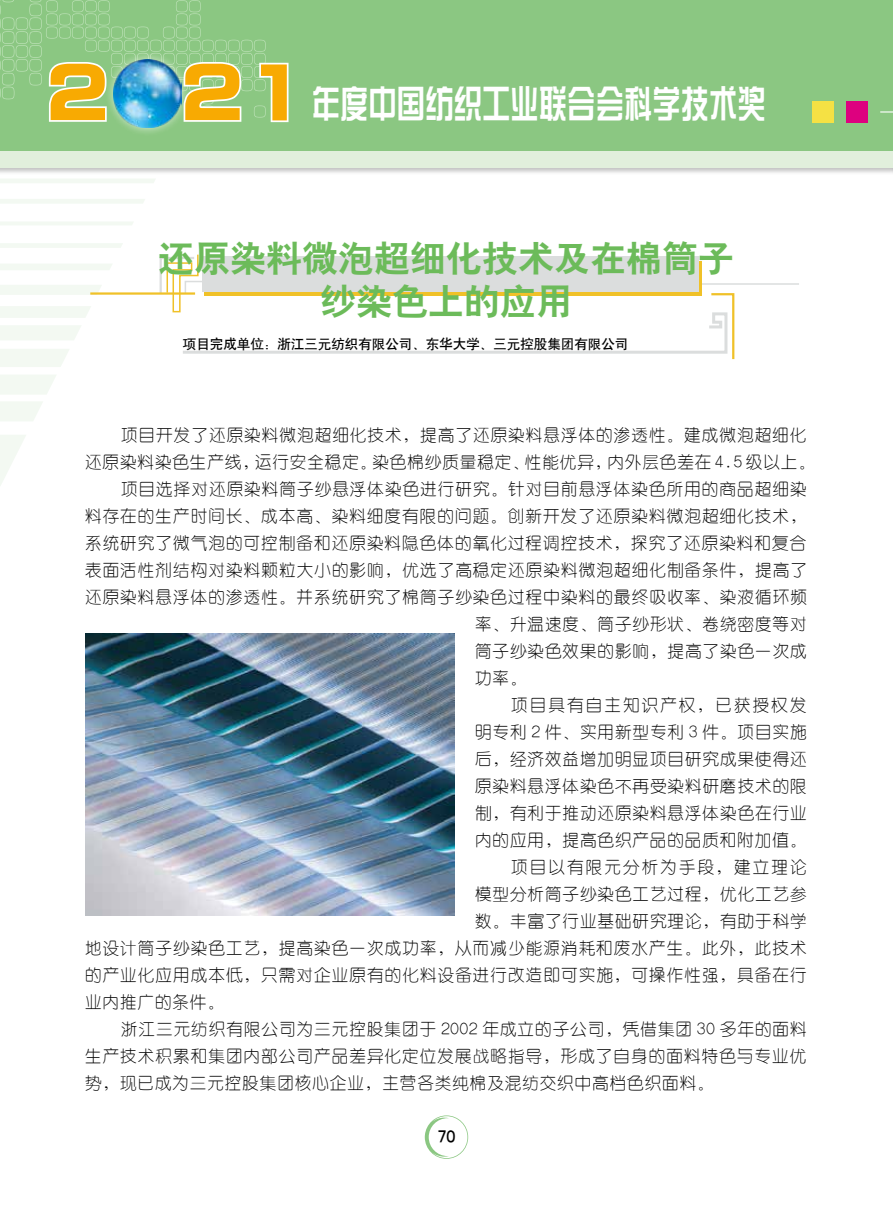
<style>
.page{position:relative;width:893px;height:1212px;background:#fff}
.page>*{position:absolute;margin:0;border:0;box-sizing:border-box;transform-origin:0 0}
.t1{font:88.65px "H Yk 1 gj";color:#f8aa02;scale:1.36 1}
.t2{font:37.8px "H Yk 1 gj";color:#fff;scale:.75 1}
.t3{font:36px/43.2px "H Yb 2 gj";color:#6cbb5a;text-align:center}
.t4{font:18px "H Yb 1 gj";color:#000}
.t5{font:16.5px "Hye 1 gj";letter-spacing:.065em;color:#000}
.t6{font:16.5px "Hye 1 gj";letter-spacing:.13em;color:#000}
.t7{font:13.5px "H Yb 1 gj";color:#000}
</style>
<div class="page">
<div style="left:0;top:0;width:893px;height:152px;background:#8bc782"></div>
<div style="left:846px;top:101px;width:21px;height:22px;background:#dd017f"></div>
<div style="left:812px;top:101px;width:21px;height:22px;background:#f5e144"></div>
<svg style="left:880px;top:111px;width:13px;height:2px"></svg>
<div style="left:0;top:150px;width:893px;height:25px;background:#000;opacity:.25"></div>
<div style="left:0;top:152px;width:893px;height:16px;background:#e1efdc"></div>
<svg style="left:0;top:402px;width:42px;height:19px"></svg>
<svg style="left:0;top:375px;width:56px;height:19px"></svg>
<svg style="left:0;top:349px;width:69px;height:18px"></svg>
<svg style="left:0;top:326px;width:81px;height:14px"></svg>
<svg style="left:0;top:306px;width:88px;height:12px"></svg>
<svg style="left:0;top:285px;width:101px;height:10px"></svg>
<svg style="left:0;top:264px;width:112px;height:6px"></svg>
<svg style="left:0;top:243px;width:122px;height:5px"></svg>
<svg style="left:0;top:222px;width:133px;height:3px"></svg>
<svg style="left:0;top:199px;width:145px;height:4px"></svg>
<svg style="left:0;top:179px;width:155px;height:4px"></svg>
<svg style="left:0;top:435px;width:26px;height:51px"></svg>
<svg style="left:425px;top:1115px;width:43px;height:44px"></svg>
<svg style="left:0;top:0;width:289px;height:123px"></svg>
<div style="left:104px;top:50px;width:87px;height:87px;background:#fff;opacity:.75"></div>
<img style="left:114px;top:60px;width:68px;height:67px">
<hr style="left:697px;top:283px;width:102px;height:2px;background:#dbdddd">
<svg style="left:159px;top:254px;width:543px;height:37px;background:#dfe0dd"></svg>
<svg style="left:88px;top:291px;width:647px;height:69px"></svg>
<img style="left:85px;top:634px;width:369px;height:282px">
<h1 class="t1" style="left:48px;top:54px;width:191px">2 21</h1>
<h2 class="t2" style="left:312px;top:85px;width:607px">年度中国纺织工业联合会科学技术奖</h2>
<h3 class="t3" style="left:158px;top:236px;width:577px">还原染料微泡超细化技术及在棉筒子纱染色上的应用</h3>
<p class="t7" style="left:183px;top:337px;width:447px">项目完成单位：浙江三元纺织有限公司、东华大学、三元控股集团有限公司</p>
<p class="t5" style="left:121px;top:426px;width:687px">项目开发了还原染料微泡超细化技术，提高了还原染料悬浮体的渗透性。建成微泡超细化</p>
<p class="t5" style="left:85px;top:453px;width:731px">还原染料染色生产线，运行安全稳定。染色棉纱质量稳定、性能优异，内外层色差在 4.5 级以上。</p>
<p class="t5" style="left:121px;top:480px;width:687px">项目选择对还原染料筒子纱悬浮体染色进行研究。针对目前悬浮体染色所用的商品超细染</p>
<p class="t5" style="left:85px;top:507px;width:723px">料存在的生产时间长、成本高、染料细度有限的问题。创新开发了还原染料微泡超细化技术，</p>
<p class="t5" style="left:85px;top:534px;width:723px">系统研究了微气泡的可控制备和还原染料隐色体的氧化过程调控技术，探究了还原染料和复合</p>
<p class="t5" style="left:85px;top:561px;width:723px">表面活性剂结构对染料颗粒大小的影响，优选了高稳定还原染料微泡超细化制备条件，提高了</p>
<p class="t5" style="left:85px;top:588px;width:723px">还原染料悬浮体的渗透性。并系统研究了棉筒子纱染色过程中染料的最终吸收率、染液循环频</p>
<p class="t5" style="left:475px;top:615px;width:333px">率、升温速度、筒子纱形状、卷绕密度等对</p>
<p class="t5" style="left:475px;top:642px;width:333px">筒子纱染色效果的影响，提高了染色一次成</p>
<p class="t5" style="left:475px;top:669px;width:53px">功率。</p>
<p class="t6" style="left:511px;top:696px;width:297px">项目具有自主知识产权，已获授权发</p>
<p class="t5" style="left:475px;top:723px;width:333px">明专利 2 件、实用新型专利 3 件。项目实施</p>
<p class="t5" style="left:475px;top:750px;width:333px">后，经济效益增加明显项目研究成果使得还</p>
<p class="t5" style="left:475px;top:777px;width:333px">原染料悬浮体染色不再受染料研磨技术的限</p>
<p class="t5" style="left:475px;top:804px;width:333px">制，有利于推动还原染料悬浮体染色在行业</p>
<p class="t5" style="left:475px;top:831px;width:333px">内的应用，提高色织产品的品质和附加值。</p>
<p class="t6" style="left:511px;top:858px;width:297px">项目以有限元分析为手段，建立理论</p>
<p class="t5" style="left:475px;top:885px;width:333px">模型分析筒子纱染色工艺过程，优化工艺参</p>
<p class="t5" style="left:475px;top:912px;width:333px">数。丰富了行业基础研究理论，有助于科学</p>
<p class="t5" style="left:85px;top:939px;width:723px">地设计筒子纱染色工艺，提高染色一次成功率，从而减少能源消耗和废水产生。此外，此技术</p>
<p class="t5" style="left:85px;top:966px;width:723px">的产业化应用成本低，只需对企业原有的化料设备进行改造即可实施，可操作性强，具备在行</p>
<p class="t5" style="left:85px;top:993px;width:140px">业内推广的条件。</p>
<p class="t5" style="left:121px;top:1020px;width:687px">浙江三元纺织有限公司为三元控股集团于 2002 年成立的子公司，凭借集团 30 多年的面料</p>
<p class="t5" style="left:85px;top:1047px;width:723px">生产技术积累和集团内部公司产品差异化定位发展战略指导，形成了自身的面料特色与专业优</p>
<p class="t5" style="left:85px;top:1074px;width:630px">势，现已成为三元控股集团核心企业，主营各类纯棉及混纺交织中高档色织面料。</p>
<p class="t4" style="left:437px;top:1128px;width:19px">70</p>
</div>
